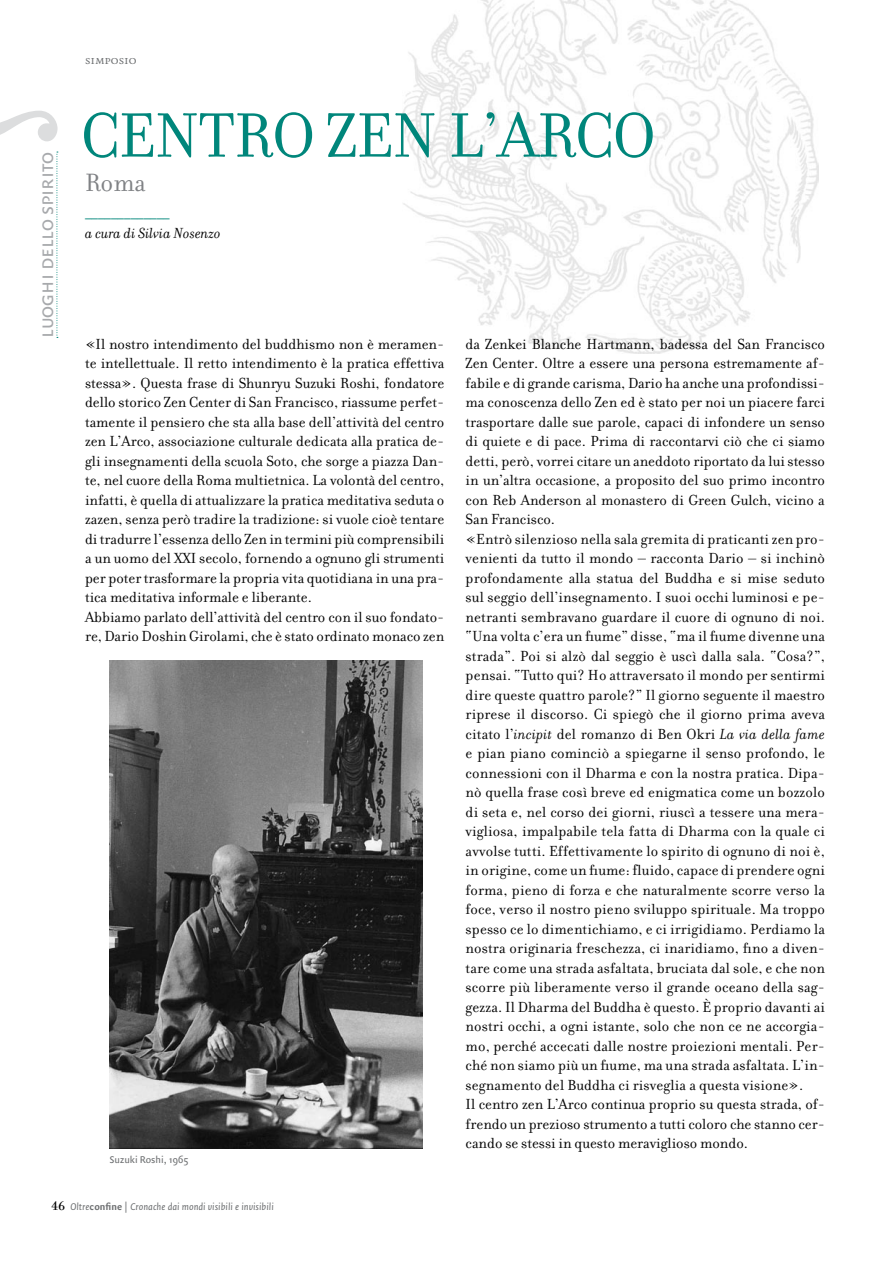
<style>
.page{position:relative;width:893px;height:1263px;background:#fff}
.page>*{position:absolute;margin:0;border:0;box-sizing:border-box;transform-origin:0 0}
.t1{font:67.5px "Filosofia";color:#00867b}
.t2{font:27px "Filosofia";color:#808285}
.t3{font:21px "Quadraat Sans Small Caps";color:#a7a9ac}
.t4{font:15.75px/19.5px "Filosofia";color:#000}
.t5{font:italic 15.75px "Filosofia";color:#000}
.t6{font:13.5px "Quadraat Sans";color:#00867b}
.t7{font:12px "Quadraat Small Caps";color:#6d6f71}
.t8{font:italic 10.5px "Quadraat Sans";color:#6d6f71}
.t9{font:10.5px "Quadraat Sans";color:#6d6f71}
.s1{font-style:italic}
.s2{font-family:"Filosofia Unicase";font-style:normal;font-size:13.5px;color:#000}
.s3{font-weight:700;font-style:normal}
.s4{font-style:normal}
</style>
<div class="page">
<img style="left:403px;top:0;width:415px;height:354px">
<svg style="left:57px;top:152px;width:1px;height:186px"></svg>
<svg style="left:0;top:110px;width:58px;height:31px"></svg>
<img style="left:109px;top:661px;width:314px;height:487px">
<p class="t3" style="left:34px;top:338px;width:188px;rotate:-90deg">luoghi dello spirito</p>
<p class="t7" style="left:85px;top:54px;width:53px">simposio</p>
<p class="t1" style="left:81px;top:98px;width:40px">centro</p>
<p class="t1" style="left:326px;top:98px;width:37px">zen</p>
<p class="t1" style="left:448px;top:98px;width:91px">l’arco</p>
<p class="t2" style="left:85px;top:168px;width:62px">Roma</p>
<p class="t6" style="left:85px;top:206px;width:86px">_____________</p>
<p class="t5" style="left:85px;top:224px;width:137px">a cura di Silvia Nosenzo</p>
<p class="t4" style="left:85px;top:334px;width:361px">«Il nostro intendimento del buddhismo non è meramen&shy;te intellettuale. Il retto intendimento è la pratica effettiva stessa». Questa frase di Shunryu Suzuki Roshi, fondatore dello storico Zen Center di San Francisco, riassume perfet&shy;tamente il pensiero che sta alla base dell’attività del centro zen L’Arco, associazione culturale dedicata alla pratica de&shy;gli insegnamenti della scuola Soto, che sorge a piazza Dan&shy;te, nel cuore della Roma multietnica. La volontà del centro, infatti, è quella di attualizzare la pratica meditativa seduta o zazen, senza però tradire la tradizione: si vuole cioè tentare di tradurre l’essenza dello Zen in termini più comprensibili a un uomo del XXI secolo, fornendo a ognuno gli strumenti per poter trasformare la propria vita quotidiana in una pra&shy;tica meditativa informale e liberante.<br>Abbiamo parlato dell’attività del centro con il suo fondato&shy;re, Dario Doshin Girolami, che è stato ordinato monaco zen</p>
<p class="t4" style="left:466px;top:334px;width:361px">da Zenkei Blanche Hartmann, badessa del San Francisco Zen Center. Oltre a essere una persona estremamente af&shy;fabile e di grande carisma, Dario ha anche una profondissi&shy;ma conoscenza dello Zen ed è stato per noi un piacere farci trasportare dalle sue parole, capaci di infondere un senso di quiete e di pace. Prima di raccontarvi ciò che ci siamo detti, però, vorrei citare un aneddoto riportato da lui stesso in un’altra occasione, a proposito del suo primo incontro con Reb Anderson al monastero di Green Gulch, vicino a San Francisco.<br>«Entrò silenzioso nella sala gremita di praticanti zen pro&shy;venienti da tutto il mondo – racconta Dario – si inchinò profondamente alla statua del Buddha e si mise seduto sul seggio dell’insegnamento. I suoi occhi luminosi e pe&shy;netranti sembravano guardare il cuore di ognuno di noi. “Una volta c’era un fiume” disse, “ma il fiume divenne una strada”. Poi si alzò dal seggio è uscì dalla sala. “Cosa?”, pensai. “Tutto qui? Ho attraversato il mondo per sentirmi dire queste quattro parole?” Il giorno seguente il maestro riprese il discorso. Ci spiegò che il giorno prima aveva citato l’<span class="s1">incipit</span> del romanzo di Ben Okri <span class="s1">La via della fame </span>e pian piano cominciò a spiegarne il senso profondo, le connessioni con il Dharma e con la nostra pratica. Dipa&shy;nò quella frase così breve ed enigmatica come un bozzolo di seta e, nel corso dei giorni, riuscì a tessere una mera&shy;vigliosa, impalpabile tela fatta di Dharma con la quale ci avvolse tutti. Effettivamente lo spirito di ognuno di noi è, in origine, come un fiume: fluido, capace di prendere ogni forma, pieno di forza e che naturalmente scorre verso la foce, verso il nostro pieno sviluppo spirituale. Ma troppo spesso ce lo dimentichiamo, e ci irrigidiamo. Perdiamo la nostra originaria freschezza, ci inaridiamo, fino a diven&shy;tare come una strada asfaltata, bruciata dal sole, e che non scorre più liberamente verso il grande oceano della sag&shy;gezza. Il Dharma del Buddha è questo. È proprio davanti ai nostri occhi, a ogni istante, solo che non ce ne accorgia&shy;mo, perché accecati dalle nostre proiezioni mentali. Per&shy;ché non siamo più un fiume, ma una strada asfaltata. L’in&shy;segnamento del Buddha ci risveglia a questa visione».<br>Il centro zen L’Arco continua proprio su questa strada, of&shy;frendo un prezioso strumento a tutti coloro che stanno cer&shy;cando se stessi in questo meraviglioso mondo.</p>
<p class="t9" style="left:109px;top:1153px;width:81px">Suzuki Roshi, 1965</p>
<p class="t8" style="left:51px;top:1201px;width:224px"><span class="s2">46</span> Oltre<span class="s3">confine</span> <span class="s4">|</span> Cronache dai mondi visibili e invisibili</p>
</div>
